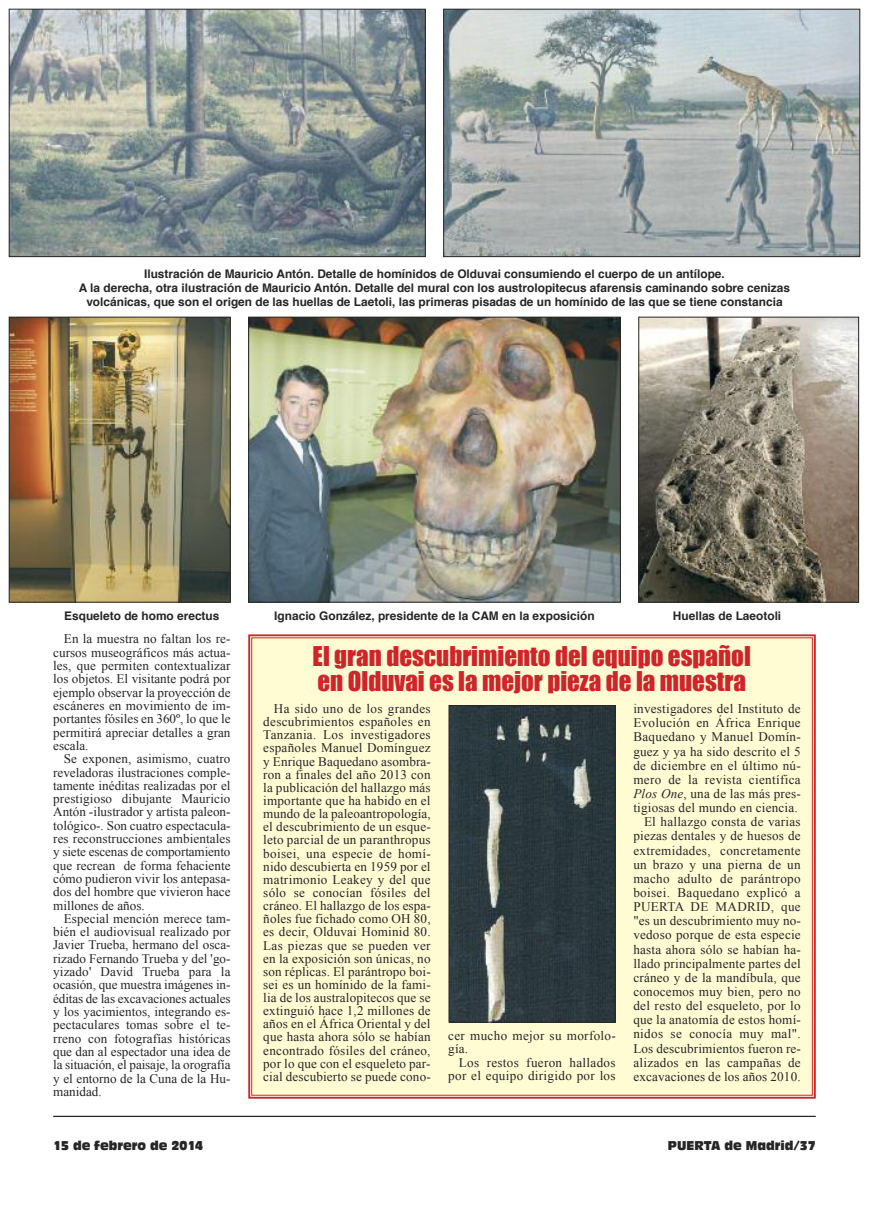
<style>
.page{position:relative;width:869px;height:1205px;background:#fff}
.page>*{position:absolute;margin:0;border:0;box-sizing:border-box;transform-origin:0 0}
.t1{font:25px/25.5px "Impact";color:#cc262b}
.t2{font:13.12px/13.2px "Times New Roman";letter-spacing:.015em;color:#272627;text-align:justify}
.t3{font:12.5px "Antique Olive Compact";color:#272627;scale:.9 1}
.t4{font:700 11.88px/14.1px "Helvetica";color:#272627;text-align:center}
.s1{font-style:italic}
</style>
<div class="page">
<hr style="left:53px;top:1116px;width:762px;height:1px;background:#272627">
<div style="left:252px;top:638px;width:559px;height:457px;background:#fffcd4"></div>
<div style="left:248px;top:634px;width:567px;height:464px;border:2px solid #cc262b"></div>
<img style="left:450px;top:707px;width:163px;height:313px">
<div style="left:448px;top:705px;width:167px;height:317px;border:1px solid #272627"></div>
<img style="left:11px;top:11px;width:412px;height:244px">
<div style="left:9px;top:9px;width:416px;height:248px;border:1px solid #272627"></div>
<img style="left:445px;top:11px;width:412px;height:244px">
<div style="left:443px;top:9px;width:416px;height:248px;border:1px solid #272627"></div>
<img style="left:11px;top:319px;width:217px;height:281px">
<div style="left:9px;top:317px;width:221px;height:285px;border:1px solid #272627"></div>
<img style="left:250px;top:319px;width:368px;height:281px">
<div style="left:248px;top:317px;width:372px;height:285px;border:1px solid #272627"></div>
<img style="left:640px;top:319px;width:216px;height:281px">
<div style="left:638px;top:317px;width:220px;height:285px;border:1px solid #272627"></div>
<p class="t4" style="left:79px;top:268px;width:712px">Ilustración de Mauricio Antón. Detalle de homínidos de Olduvai consumiendo el cuerpo de un antílope.<br>A la derecha, otra ilustración de Mauricio Antón. Detalle del mural con los austrolopitecus afarensis caminando sobre cenizas volcánicas, que son el origen de las huellas de Laetoli, las primeras pisadas de un homínido de las que se tiene constancia</p>
<p class="t4" style="left:64px;top:609px;width:157px">Esqueleto de homo erectus</p>
<p class="t4" style="left:274px;top:609px;width:322px">Ignacio González, presidente de la CAM en la exposición</p>
<p class="t4" style="left:672px;top:609px;width:110px">Huellas de Laeotoli</p>
<p class="t2" style="left:53px;top:632px;width:179px;text-indent:11px">En la muestra no faltan los re&shy;cursos museográficos más actua&shy;les, que permiten contextualizar los objetos. El visitante podrá por ejemplo observar la proyección de escáneres en movimiento de im&shy;portantes fósiles en 360º, lo que le permitirá apreciar detalles a gran escala.</p>
<p class="t2" style="left:53px;top:752px;width:179px;text-indent:11px">Se exponen, asimismo, cuatro reveladoras ilustraciones comple&shy;tamente inéditas realizadas por el prestigioso dibujante Mauricio Antón -ilustrador y artista paleon&shy;tológico-. Son cuatro espectacula&shy;res reconstrucciones ambientales y siete escenas de comportamiento que recrean de forma fehaciente cómo pudieron vivir los antepasa&shy;dos del hombre que vivieron hace millones de años.</p>
<p class="t2" style="left:53px;top:912px;width:179px;text-indent:11px">Especial mención merece tam&shy;bién el audiovisual realizado por Javier Trueba, hermano del osca&shy;rizado Fernando Trueba y del 'go&shy;yizado' David Trueba para la ocasión, que muestra imágenes in&shy;éditas de las excavaciones actuales y los yacimientos, integrando es&shy;pectaculares tomas sobre el te&shy;rreno con fotografías históricas que dan al espectador una idea de la situación, el paisaje, la orografía y el entorno de la Cuna de la Hu&shy;manidad.</p>
<h1 class="t1" style="left:312px;top:643px;width:439px">El gran descubrimiento del equipo español en Olduvai es la mejor pieza de la muestra</h1>
<p class="t2" style="left:263px;top:702px;width:169px;text-indent:11px">Ha sido uno de los grandes descubrimientos españoles en Tanzania. Los investigadores españoles Manuel Domínguez y Enrique Baquedano asombra&shy;ron a finales del año 2013 con la publicación del hallazgo más importante que ha habido en el mundo de la paleoantropología, el descubrimiento de un esque&shy;leto parcial de un paranthropus boisei, una especie de homí&shy;nido descubierta en 1959 por el matrimonio Leakey y del que sólo se conocían fósiles del cráneo. El hallazgo de los espa&shy;ñoles fue fichado como OH 80, es decir, Olduvai Hominid 80.<br>Las piezas que se pueden ver en la exposición son únicas, no son réplicas. El parántropo boi&shy;sei es un homínido de la fami&shy;lia de los australopitecos que se extinguió hace 1,2 millones de años en el África Oriental y del que hasta ahora sólo se habían encontrado fósiles del cráneo, por lo que con el esqueleto par&shy;cial descubierto se puede cono-</p>
<p class="t2" style="left:448px;top:1029px;width:169px">cer mucho mejor su morfolo&shy;gía.</p>
<p class="t2" style="left:448px;top:1055px;width:169px;text-align:right">Los restos fueron hallados por el equipo dirigido por los</p>
<p class="t2" style="left:633px;top:701px;width:169px;line-height:14.1px;text-align:right">investigadores del Instituto de<br>Evolución en África Enrique<br>Baquedano y Manuel Domín&shy;guez y ya ha sido descrito el 5 de diciembre en el último nú&shy;mero de la revista científica<br><span class="s1">Plos One</span>, una de las más pres&shy;tigiosas del mundo en ciencia.<br>El hallazgo consta de varias piezas dentales y de huesos de extremidades, concretamente un brazo y una pierna de un macho adulto de parántropo boisei. Baquedano explicó a<br>PUERTA DE MADRID, que "es un descubrimiento muy no&shy;vedoso porque de esta especie hasta ahora sólo se habían ha&shy;llado principalmente partes del cráneo y de la mandíbula, que conocemos muy bien, pero no del resto del esqueleto, por lo que la anatomía de estos homí&shy;nidos se conocía muy mal".<br>Los descubrimientos fueron re&shy;alizados en las campañas de excavaciones de los años 2010.</p>
<p class="t3" style="left:53px;top:1141px;width:168px">15 de febrero de 2014</p>
<p class="t3" style="left:667px;top:1141px;width:166px">PUERTA de Madrid/37</p>
</div>
